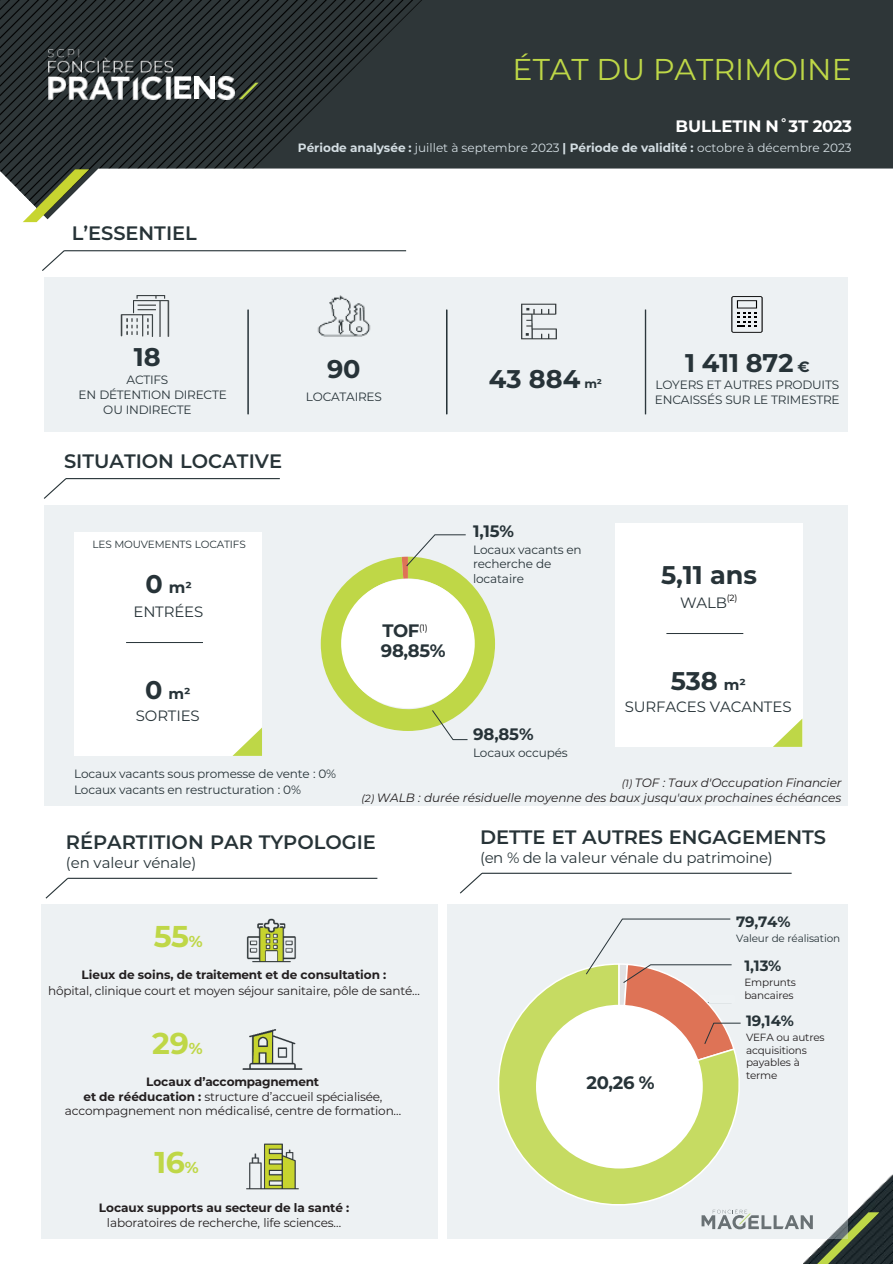
<style>
.page{position:relative;width:893px;height:1264px;background:#fff}
.page>*{position:absolute;margin:0;border:0;box-sizing:border-box;transform-origin:0 0}
.t1{font:30px "Montserrat";color:#bed747}
.t2{font:700 30px "Montserrat";color:#bfd747}
.t3{font:700 25.5px "Montserrat";color:#273338}
.t4{font:600 19.5px "Montserrat";color:#273337}
.t5{font:700 18px "Montserrat";letter-spacing:-.02em;color:#273338}
.t6{font:700 16.5px "Montserrat";letter-spacing:-.005em;color:#fff}
.t7{font:700 16.5px "Montserrat";color:#273338}
.t8{font:15px "Montserrat";letter-spacing:-.01em;color:#273337}
.t9{font:15px "Montserrat";letter-spacing:-.01em;color:#273338}
.t10{font:700 15px "Montserrat";letter-spacing:-.005em;color:#273338}
.t11{font:12px/14.4px "Montserrat";letter-spacing:-.015em;color:#231f20;text-align:center}
.t12{font:12px/14.4px "Montserrat";letter-spacing:-.02em;color:#273338}
.t13{font:italic 12px "Montserrat";letter-spacing:-.005em;color:#231f20}
.t14{font:12px "Montserrat";color:#d4dee3}
.t15{font:700 12px "Montserrat";letter-spacing:-.005em;color:#231f20}
.t16{font:10.5px/12.6px "Montserrat";letter-spacing:-.02em;color:#231f20}
.t17{font:10.5px "Montserrat";letter-spacing:-.02em;color:#273338}
.t18{font:9px "Montserrat";color:#000}
.s1{font-weight:700}
.s2{font-size:15.9px}
.s3{font-size:15px}
.s4{font-size:25.5px}
.s5{font-size:12px}
.s6{font-size:10.5px}
</style>
<div class="page">
<img style="left:0;top:0;width:892px;height:223px">
<img style="left:847px;top:1172px;width:45px;height:91px">
<svg style="left:239px;top:83px;width:19px;height:16px"></svg>
<img style="left:49px;top:50px;width:123px;height:49px">
<svg style="left:174px;top:76px;width:17px;height:23px"></svg>
<img style="left:195px;top:76px;width:19px;height:23px">
<img style="left:217px;top:76px;width:18px;height:23px">
<svg style="left:701px;top:1208px;width:178px;height:55px"></svg>
<div style="left:447px;top:903px;width:400px;height:335px;background:#edf1f3"></div>
<div style="left:44px;top:505px;width:803px;height:300px;background:#edf1f3"></div>
<div style="left:615px;top:523px;width:187px;height:223px;background:#fff"></div>
<svg style="left:774px;top:719px;width:28px;height:27px"></svg>
<hr style="left:666px;top:633px;width:77px;height:1px;background:#273338">
<svg style="left:321px;top:534px;width:174px;height:205px"></svg>
<svg style="left:42px;top:250px;width:24px;height:21px"></svg>
<hr style="left:64px;top:250px;width:342px;height:1px;background:#273337">
<svg style="left:43px;top:478px;width:25px;height:21px"></svg>
<hr style="left:66px;top:478px;width:214px;height:1px;background:#273337">
<div style="left:44px;top:277px;width:803px;height:154px;background:#edf1f3"></div>
<img style="left:317px;top:295px;width:54px;height:42px">
<svg style="left:731px;top:296px;width:31px;height:37px"></svg>
<img style="left:120px;top:295px;width:50px;height:42px">
<img style="left:521px;top:303px;width:36px;height:37px">
<hr style="left:446px;top:309px;width:1px;height:105px;background:#273338">
<hr style="left:447px;top:309px;width:1px;height:105px;background:#273338">
<hr style="left:645px;top:309px;width:1px;height:105px;background:#273338">
<hr style="left:248px;top:309px;width:1px;height:105px;background:#273338">
<svg style="left:498px;top:968px;width:255px;height:252px"></svg>
<svg style="left:460px;top:873px;width:23px;height:21px"></svg>
<hr style="left:482px;top:872px;width:309px;height:1px;background:#273337">
<div style="left:42px;top:903px;width:396px;height:335px;background:#edf1f3"></div>
<img style="left:233px;top:903px;width:76px;height:60px">
<svg style="left:45px;top:877px;width:24px;height:22px"></svg>
<hr style="left:68px;top:877px;width:309px;height:1px;background:#273337">
<img style="left:242px;top:1029px;width:61px;height:41px">
<img style="left:246px;top:1143px;width:53px;height:47px">
<div style="left:75px;top:532px;width:187px;height:223px;background:#fff"></div>
<svg style="left:233px;top:727px;width:29px;height:28px"></svg>
<hr style="left:126px;top:642px;width:77px;height:1px;background:#273338">
<div style="left:536px;top:1004px;width:166px;height:164px;background:#fff;border-radius:50%"></div>
<svg style="left:585px;top:918px;width:156px;height:148px"></svg>
<div style="left:708px;top:994px;width:27px;height:9px;background:#eef2f4"></div>
<p class="t1" style="left:512px;top:48px;width:341px">ÉTAT DU PATRIMOINE</p>
<p class="t4" style="left:72px;top:219px;width:126px">L’ESSENTIEL</p>
<h3 class="t6" style="left:675px;top:114px;width:178px">BULLETIN N˚3T 2023</h3>
<p class="t14" style="left:298px;top:140px;width:555px"><span class="s1">Période analysée :</span> juillet à septembre 2023 <span class="s1">| Période de validité :</span> octobre à décembre 2023</p>
<p class="t3" style="left:134px;top:339px;width:28px">18</p>
<p class="t12" style="left:126px;top:372px;width:43px">ACTIFS</p>
<p class="t12" style="left:78px;top:387px;width:150px">EN DÉTENTION DIRECTE</p>
<p class="t12" style="left:103px;top:402px;width:90px">OU INDIRECTE</p>
<p class="t4" style="left:64px;top:447px;width:219px">SITUATION LOCATIVE</p>
<p class="t3" style="left:327px;top:350px;width:35px">90</p>
<p class="t12" style="left:306px;top:389px;width:77px">LOCATAIRES</p>
<p class="t17" style="left:93px;top:537px;width:155px">LES MOUVEMENTS LOCATIFS</p>
<p class="t3" style="left:145px;top:565px;width:48px">0 <span class="s2">m</span><span class="s3">²</span></p>
<p class="t9" style="left:133px;top:600px;width:71px">ENTRÉES</p>
<p class="t10" style="left:145px;top:682px;width:47px"><span class="s4">0</span> m²</p>
<p class="t9" style="left:136px;top:705px;width:65px">SORTIES</p>
<p class="t5" style="left:382px;top:618px;width:47px">TOF<sup>(1)</sup></p>
<p class="t5" style="left:381px;top:637px;width:66px">98,85%</p>
<p class="t3" style="left:489px;top:360px;width:115px">43 884 <span class="s5">m²</span></p>
<p class="t3" style="left:685px;top:344px;width:126px">1 411 872 <span class="s3">€</span></p>
<p class="t12" style="left:655px;top:377px;width:186px">LOYERS ET AUTRES PRODUITS<br>ENCAISSÉS SUR LE TRIMESTRE</p>
<p class="t7" style="left:473px;top:518px;width:42px">1,15%</p>
<p class="t12" style="left:473px;top:541px;width:110px">Locaux vacants en recherche de locataire</p>
<p class="t7" style="left:473px;top:722px;width:62px">98,85%</p>
<p class="t12" style="left:473px;top:745px;width:96px">Locaux occupés</p>
<p class="t3" style="left:661px;top:556px;width:98px">5,11 ans</p>
<p class="t9" style="left:680px;top:591px;width:48px">WALB</p>
<p class="t18" style="left:727px;top:591px;width:12px">(2)</p>
<p class="t3" style="left:670px;top:662px;width:77px">538 <span class="s3">m²</span></p>
<p class="t9" style="left:625px;top:696px;width:168px">SURFACES VACANTES</p>
<p class="t12" style="left:74px;top:766px;width:263px">Locaux vacants sous promesse de vente : 0%</p>
<p class="t12" style="left:74px;top:782px;width:228px">Locaux vacants en restructuration : 0%</p>
<p class="t13" style="left:621px;top:773px;width:221px"><span class="s6">(1)</span> TOF : Taux d'Occupation Financier</p>
<p class="t13" style="left:361px;top:789px;width:481px"><span class="s6">(2)</span> WALB : durée résiduelle moyenne des baux jusqu'aux prochaines échéances</p>
<p class="t4" style="left:66px;top:827px;width:311px">RÉPARTITION PAR TYPOLOGIE</p>
<p class="t8" style="left:66px;top:851px;width:132px">(en valeur vénale)</p>
<p class="t2" style="left:154px;top:914px;width:51px">55<span class="s2">%</span></p>
<p class="t15" style="left:82px;top:965px;width:306px">Lieux de soins, de traitement et de consultation :</p>
<p class="t11" style="left:48px;top:982px;width:373px">hôpital, clinique court et moyen séjour sanitaire, pôle de santé…</p>
<p class="t2" style="left:152px;top:1021px;width:52px">29<span class="s2">%</span></p>
<p class="t15" style="left:146px;top:1073px;width:174px">Locaux d’accompagnement</p>
<p class="t11" style="left:65px;top:1088px;width:338px"><span class="s1">et de rééducation :</span> structure d’accueil spécialisée, accompagnement non médicalisé, centre de formation…</p>
<p class="t2" style="left:154px;top:1140px;width:46px">16<span class="s2">%</span></p>
<p class="t11" style="left:99px;top:1200px;width:252px"><span class="s1">Locaux supports au secteur de la santé : </span>laboratoires de recherche, life sciences…</p>
<p class="t4" style="left:480px;top:822px;width:347px">DETTE ET AUTRES ENGAGEMENTS</p>
<p class="t8" style="left:480px;top:846px;width:294px">(en % de la valeur vénale du patrimoine)</p>
<p class="t5" style="left:586px;top:1069px;width:70px">20,26 %</p>
<p class="t10" style="left:736px;top:910px;width:56px">79,74%</p>
<p class="t17" style="left:736px;top:931px;width:105px">Valeur de réalisation</p>
<p class="t10" style="left:744px;top:954px;width:39px">1,13%</p>
<p class="t16" style="left:744px;top:975px;width:53px">Emprunts bancaires</p>
<p class="t10" style="left:746px;top:1009px;width:49px">19,14%</p>
<p class="t16" style="left:746px;top:1030px;width:80px">VEFA ou autres acquisitions payables à terme</p>
</div>
